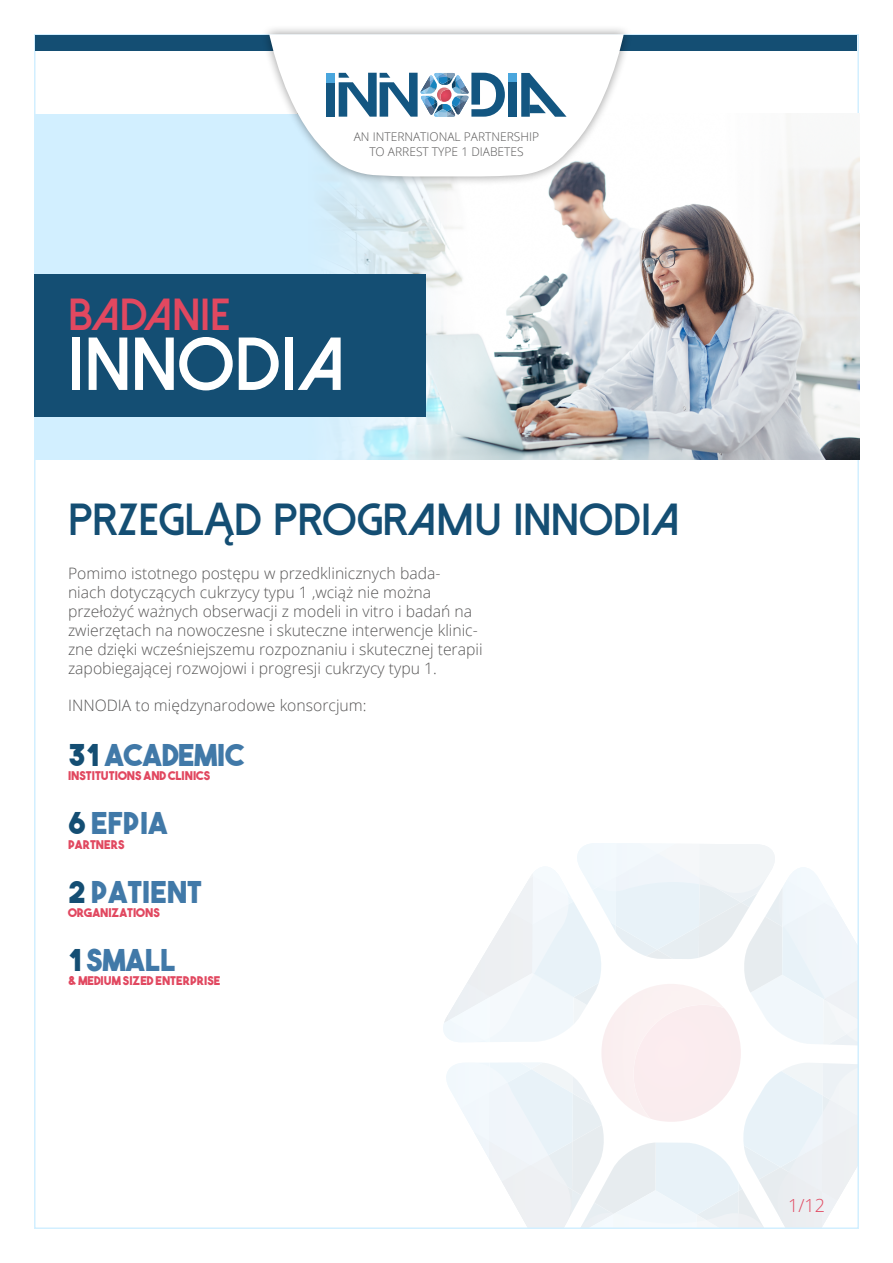
<style>
.page{position:relative;width:893px;height:1263px;background:#fff}
.page>*{position:absolute;margin:0;border:0;box-sizing:border-box;transform-origin:0 0}
.t1{font:800 75px "Dolce Vita";color:#fff}
.t2{font:800 45px "Dolce Vita";color:#144e73}
.t3{font:800 45px "Dolce Vita";color:#e14860}
.t4{font:30px "The Bold Font";color:#4179a8}
.t5{font:300 18px "Open Sans";color:#e14860}
.t6{font:300 15.75px/18.9px "Open Sans";color:#575656}
.t7{font:12px "The Bold Font";color:#e14860}
.t8{font:300 12px/14.4px "Open Sans";color:#575656;text-align:center}
.s1{font-family:"Open Sans";font-weight:600}
.s2{color:#144e73}
</style>
<div class="page">
<svg style="left:443px;top:843px;width:413px;height:383px"></svg>
<img style="left:601px;top:984px;width:123px;height:135px">
<div style="left:36px;top:35px;width:821px;height:16px;background:#144e73"></div>
<img style="left:446px;top:143px;width:413px;height:316px">
<svg style="left:298px;top:186px;width:148px;height:273px;background:#d9ecf4"></svg>
<div style="left:34px;top:114px;width:264px;height:345px;background:#d2efff"></div>
<div style="left:34px;top:274px;width:391px;height:143px;background:#144e73"></div>
<div style="left:260px;top:25px;width:372px;height:161px;background:#000;opacity:.4"></div>
<svg style="left:269px;top:34px;width:355px;height:143px"></svg>
<div style="left:326px;top:82px;width:9px;height:35px;background:#135681"></div>
<div style="left:326px;top:73px;width:9px;height:9px;background:#4aa6dd"></div>
<div style="left:509px;top:73px;width:8px;height:9px;background:#4aa6dd"></div>
<div style="left:509px;top:82px;width:8px;height:35px;background:#135681"></div>
<svg style="left:521px;top:73px;width:46px;height:44px"></svg>
<svg style="left:339px;top:73px;width:166px;height:44px"></svg>
<p class="t8" style="left:354px;top:130px;width:187px">AN INTERNATIONAL PARTNERSHIP<br>TO ARREST TYPE 1 DIABETES</p>
<h2 class="t3" style="left:68px;top:292px;width:164px">BADANIE</h2>
<h1 class="t1" style="left:68px;top:326px;width:279px">INNODIA</h1>
<h2 class="t2" style="left:68px;top:497px;width:613px">PRZEGL<span class="s1">Ą</span>D PROGRAMU INNODIA</h2>
<p class="t6" style="left:68px;top:563px;width:416px">Pomimo istotnego postępu w przedklinicznych bada-<br>niach dotyczących cukrzycy typu 1 ,wciąż nie można przełożyć ważnych obserwacji z modeli in vitro i badań na zwierzętach na nowoczesne i skuteczne interwencje klinic&shy;zne dzięki wcześniejszemu rozpoznaniu i skutecznej terapii zapobiegającej rozwojowi i progresji cukrzycy typu 1.</p>
<p class="t6" style="left:68px;top:696px;width:300px">INNODIA to międzynarodowe konsorcjum:</p>
<h3 class="t4" style="left:68px;top:736px;width:178px"><span class="s2">31</span> ACADEMIC</h3>
<p class="t7" style="left:68px;top:768px;width:144px">INSTITUTIONS AND CLINICS</p>
<h3 class="t4" style="left:68px;top:804px;width:101px"><span class="s2">6</span> EFPIA</h3>
<p class="t7" style="left:68px;top:837px;width:58px">PARTNERS</p>
<h3 class="t4" style="left:68px;top:873px;width:136px"><span class="s2">2</span> PATIENT</h3>
<p class="t7" style="left:68px;top:905px;width:93px">ORGANIZATIONS</p>
<h3 class="t4" style="left:68px;top:941px;width:109px"><span class="s2">1</span> SMALL</h3>
<p class="t7" style="left:68px;top:973px;width:154px">&amp; MEDIUM SIZED ENTERPRISE</p>
<p class="t5" style="left:788px;top:1193px;width:38px">1/12</p>
</div>
